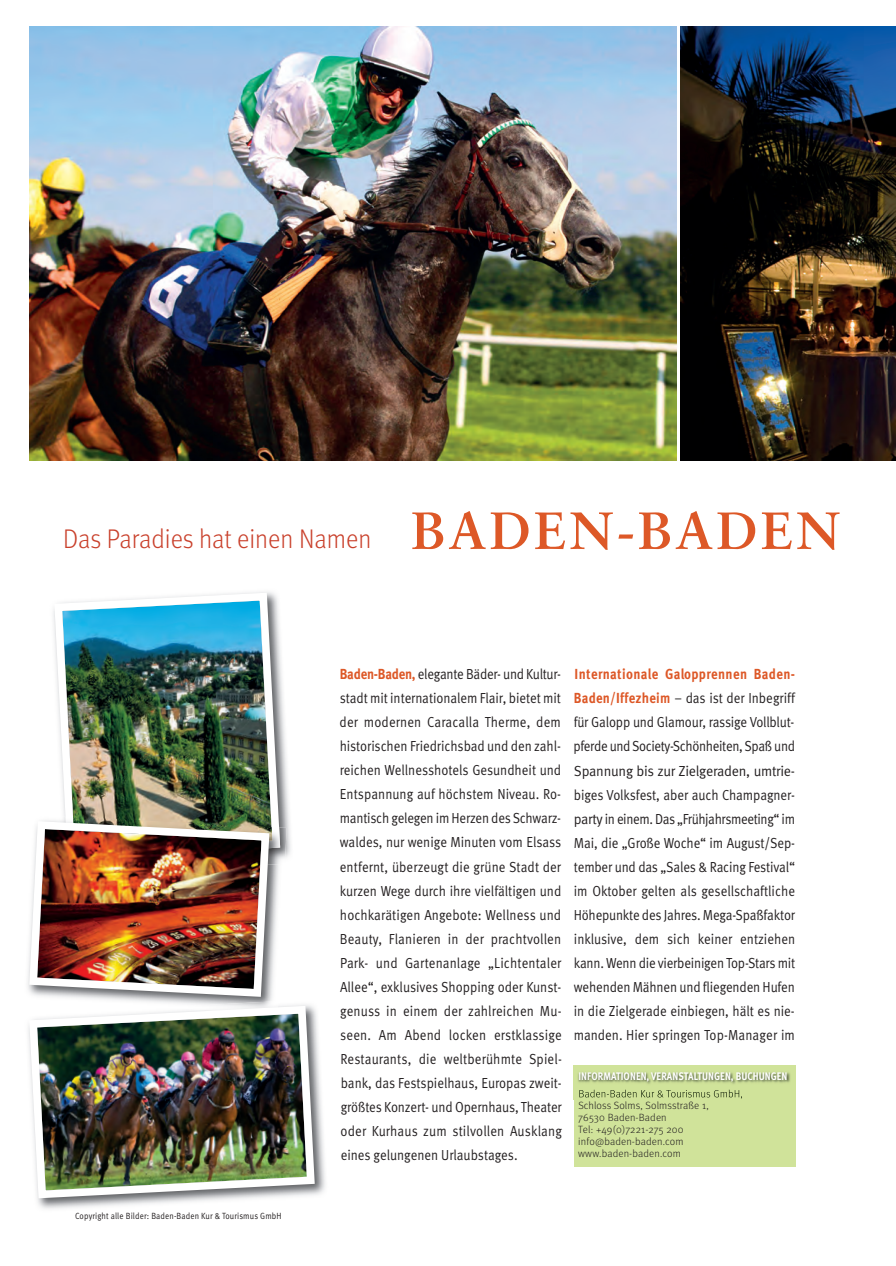
<style>
.page{position:relative;width:896px;height:1266px;background:#fff}
.page>*{position:absolute;margin:0;border:0;box-sizing:border-box;transform-origin:0 0}
.t1{font:300 27px "Meta OT";color:#c9402b;scale:.93 1}
.t2{font:14.55px/24px "Meta OT Norm";color:#231f20;text-align:justify;scale:.88 1}
.t3{font:700 14.55px "Meta OT";letter-spacing:.03em;color:#dd5827;scale:.88 1}
.t4{font:700 10.95px "Meta OT";letter-spacing:.005em;color:#fff;scale:.85 1}
.t5{font:300 10.5px/12px "Meta OT";letter-spacing:.01em;color:#231f20}
.t6{font:9px "Meta OT Norm";letter-spacing:.015em;color:#231f20;scale:.88 1}
.s1{font-family:"Sabon LT Std";font-weight:700;font-size:52.5px;color:#dd5827}
.s2{font-family:"Meta OT";font-weight:700;color:#dd5827}
</style>
<div class="page">
<img style="left:29px;top:26px;width:647px;height:434px">
<img style="left:680px;top:26px;width:215px;height:434px">
<div style="left:574px;top:1065px;width:221px;height:101px;background:#d0e39a"></div>
<img style="left:574px;top:1065px;width:221px;height:34px">
<img style="left:579px;top:1089px;width:160px;height:8px">
<img style="left:284px;top:722px;width:7px;height:135px">
<img style="left:53px;top:592px;width:231px;height:222px">
<img style="left:64px;top:814px;width:221px;height:158px">
<img style="left:64px;top:816px;width:223px;height:59px">
<img style="left:65px;top:816px;width:215px;height:42px">
<img style="left:73px;top:816px;width:199px;height:1px">
<img style="left:28px;top:817px;width:245px;height:181px">
<img style="left:38px;top:998px;width:287px;height:211px">
<img style="left:28px;top:1001px;width:290px;height:201px">
<h1 class="t1" style="left:63px;top:523px;width:836px">Das Paradies hat einen Namen <span class="s1">BADEN-BADEN</span></h1>
<p class="t6" style="left:75px;top:1210px;width:236px">Copyright alle Bilder: Baden-Baden Kur &amp; Tourismus GmbH</p>
<p class="t2" style="left:339px;top:662px;width:254px"><span class="s2">Baden-Baden,</span> elegante Bäder- und Kultur&shy;stadt mit internationalem Flair, bietet mit der modernen Caracalla Therme, dem historischen Friedrichsbad und den zahl&shy;reichen Wellnesshotels Gesundheit und Entspannung auf höchstem Niveau. Ro&shy;mantisch gelegen im Herzen des Schwarz&shy;waldes, nur wenige Minuten vom Elsass entfernt, überzeugt die grüne Stadt der kurzen Wege durch ihre vielfältigen und hochkarätigen Angebote: Wellness und Beauty, Flanieren in der prachtvollen Park- und Gartenanlage „Lichtentaler Allee“, exklusives Shopping oder Kunst&shy;genuss in einem der zahlreichen Mu&shy;seen. Am Abend locken erstklassige Restaurants, die weltberühmte Spiel&shy;bank, das Festspielhaus, Europas zweit&shy;größtes Konzert- und Opernhaus, Theater oder Kurhaus zum stilvollen Ausklang eines gelungenen Urlaubstages.</p>
<p class="t3" style="left:574px;top:665px;width:252px">Internationale Galopprennen Baden-</p>
<p class="t2" style="left:573px;top:686px;width:253px"><span class="s2">Baden/Iffezheim</span> – das ist der Inbegriff für Galopp und Glamour, rassige Vollblut&shy;pferde und Society-Schönheiten, Spaß und Spannung bis zur Zielgeraden, umtrie&shy;biges Volksfest, aber auch Champagner&shy;party in einem. Das „Frühjahrsmeeting“ im Mai, die „Große Woche“ im August/Sep&shy;tember und das „Sales &amp; Racing Festival“ im Oktober gelten als gesellschaftliche Höhepunkte des Jahres. Mega-Spaßfaktor inklusive, dem sich keiner entziehen kann. Wenn die vierbeinigen Top-Stars mit wehenden Mähnen und fliegenden Hufen in die Zielgerade einbiegen, hält es nie&shy;manden. Hier springen Top-Manager im</p>
<p class="t4" style="left:578px;top:1069px;width:247px">INFORMATIONEN, VERANSTALTUNGEN, BUCHUNGEN</p>
<p class="t5" style="left:578px;top:1099px;width:132px">Schloss Solms, Solmsstraße 1,<br>76530 Baden-Baden<br>Tel: +49(0)7221-275 200 info@baden-baden.com www.baden-baden.com</p>
</div>
